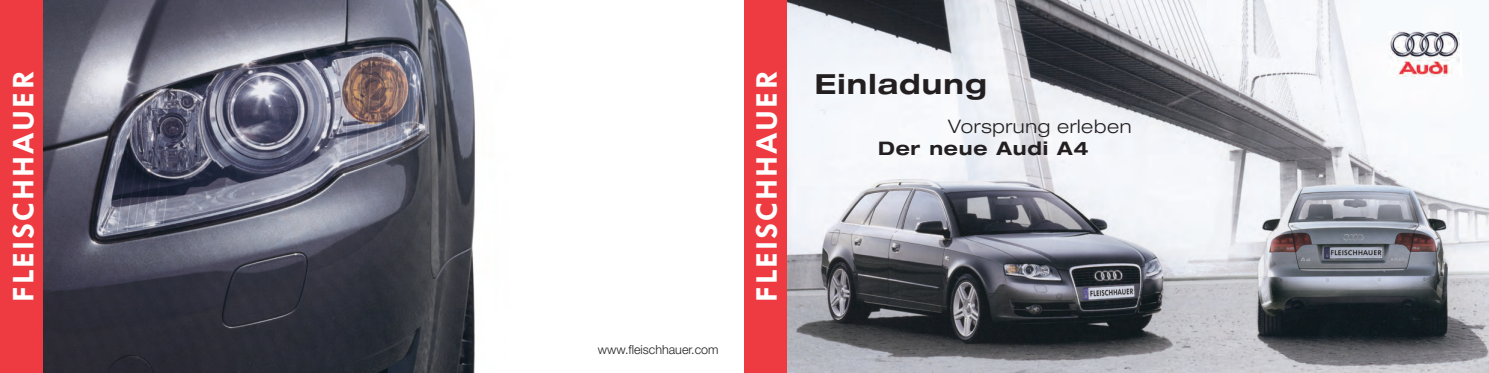
<style>
.page{position:relative;width:1489px;height:373px;background:#fff}
.page>*{position:absolute;margin:0;border:0;box-sizing:border-box;transform-origin:0 0}
.t1{font:28.75px "Volkswagen Headline";letter-spacing:.075em;color:#fff}
.t2{font:700 expanded 27.62px "Helvetica Neue";letter-spacing:.04em;color:#231f20}
.t3{font:300 expanded 18.62px "Helvetica Neue";letter-spacing:.035em;color:#231f20}
.t4{font:700 expanded 18.62px "Helvetica Neue";letter-spacing:.04em;color:#231f20}
.t5{font:300 12.5px "Helvetica Neue";color:#231f20}
</style>
<div class="page">
<img style="left:787px;top:1px;width:701px;height:371px">
<svg style="left:1459px;top:31px;width:2px;height:45px"></svg>
<img style="left:1388px;top:31px;width:71px;height:45px">
<img style="left:43px;top:0;width:433px;height:372px">
<div style="left:0;top:0;width:43px;height:372px;background:#ee3a41"></div>
<div style="left:744px;top:0;width:43px;height:372px;background:#ee3a41"></div>
<p class="t1" style="left:12px;top:301px;width:232px;rotate:-90deg">FLEISCHHAUER</p>
<p class="t1" style="left:755px;top:301px;width:232px;rotate:-90deg">FLEISCHHAUER</p>
<p class="t5" style="left:598px;top:344px;width:122px">www.fleischhauer.com</p>
<p class="t2" style="left:814px;top:73px;width:173px">Einladung</p>
<p class="t3" style="left:948px;top:119px;width:185px">Vorsprung erleben</p>
<p class="t4" style="left:878px;top:141px;width:212px">Der neue Audi A4</p>
</div>
